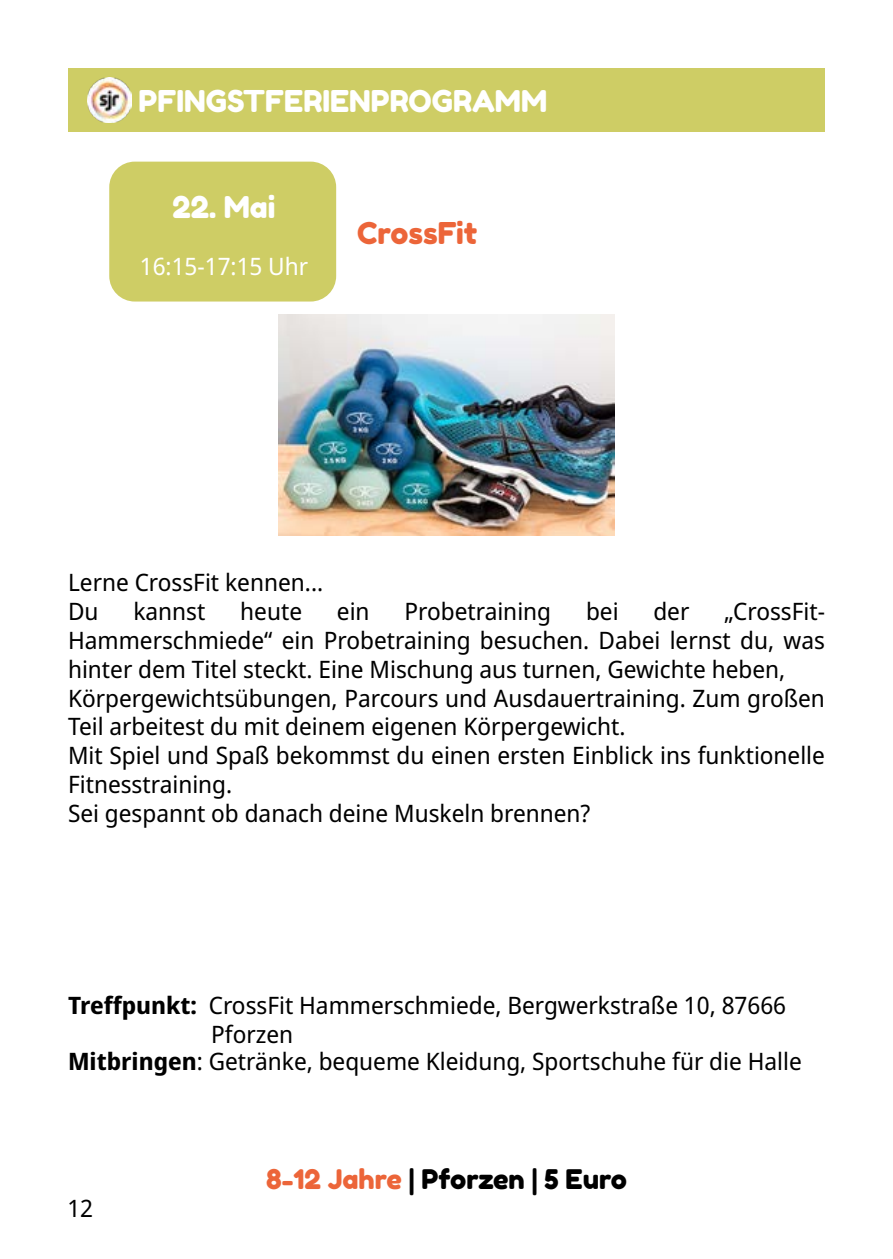
<style>
.page{position:relative;width:893px;height:1259px;background:#fff}
.page>*{position:absolute;margin:0;border:0;box-sizing:border-box;transform-origin:0 0}
.t1{font:30px "Fredoka One";color:#fff}
.t2{font:30px "Fredoka One";color:#ec6539}
.t3{font:27px "Fredoka One";color:#000}
.t4{font:24px/28.8px "Noto Sans Display";color:#000}
.t5{font:24px "Noto Sans Display";color:#fff}
.s1{font-weight:700}
.s2{color:#ec6539}
</style>
<div class="page">
<div style="left:68px;top:68px;width:757px;height:64px;background:#cecd65"></div>
<img style="left:87px;top:78px;width:44px;height:44px">
<div style="left:109px;top:162px;width:227px;height:139px;background:#cecd65;border-radius:26px"></div>
<img style="left:278px;top:315px;width:337px;height:221px">
<p class="t1" style="left:138px;top:83px;width:410px">PFINGSTFERIENPROGRAMM</p>
<p class="t1" style="left:173px;top:188px;width:104px">22. Mai</p>
<p class="t5" style="left:140px;top:250px;width:170px">16:15-17:15 Uhr</p>
<p class="t2" style="left:357px;top:214px;width:122px">CrossFit</p>
<p class="t4" style="left:68px;top:569px;width:257px">Lerne CrossFit kennen...<br>Du</p>
<p class="t4" style="left:133px;top:597px;width:74px">kannst</p>
<p class="t4" style="left:240px;top:597px;width:63px">heute</p>
<p class="t4" style="left:337px;top:597px;width:34px">ein</p>
<p class="t4" style="left:404px;top:597px;width:148px">Probetraining</p>
<p class="t4" style="left:586px;top:597px;width:34px">bei</p>
<p class="t4" style="left:653px;top:597px;width:38px">der</p>
<p class="t4" style="left:68px;top:597px;width:758px;text-indent:656px">„CrossFit-Hammerschmiede“ ein Probetraining besuchen. Dabei lernst du, was hinter dem Titel steckt. Eine Mischung aus turnen, Gewichte heben, Körpergewichtsübungen, Parcours und Ausdauertraining. Zum großen Teil arbeitest du mit deinem eigenen Körpergewicht.<br>Mit Spiel und Spaß bekommst du einen ersten Einblick ins funktionelle Fitnesstraining.<br>Sei gespannt ob danach deine Muskeln brennen?</p>
<p class="t4" style="left:68px;top:991px;width:720px"><span class="s1">Treffpunkt:</span> CrossFit Hammerschmiede, Bergwerkstraße 10, 87666</p>
<p class="t4" style="left:211px;top:1020px;width:84px">Pforzen</p>
<p class="t4" style="left:68px;top:1047px;width:735px"><span class="s1">Mitbringen</span>: Getränke, bequeme Kleidung, Sportschuhe für die Halle</p>
<p class="t4" style="left:67px;top:1194px;width:27px">12</p>
<p class="t3" style="left:266px;top:1162px;width:362px"><span class="s2">8-12 Jahre</span> | Pforzen | 5 Euro</p>
</div>
